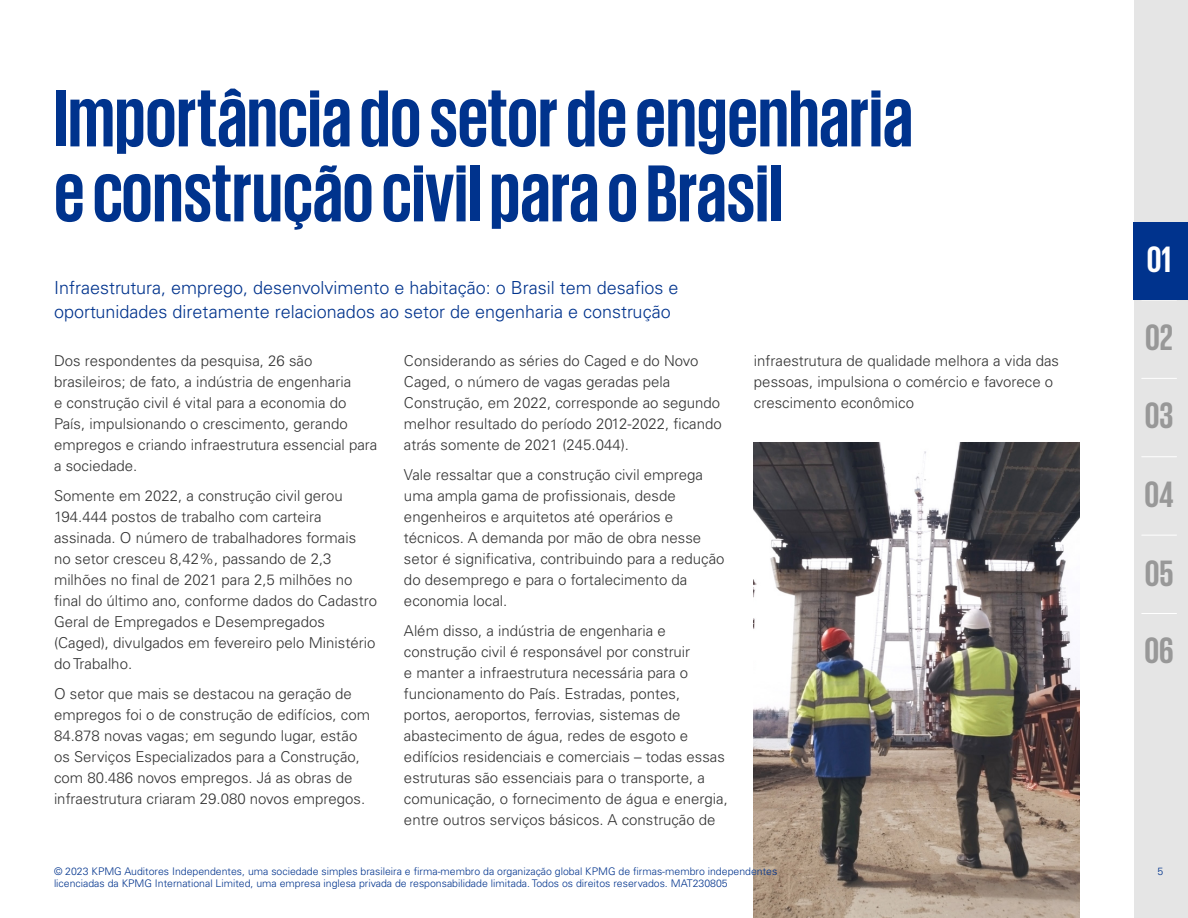
<style>
.page{position:relative;width:1188px;height:918px;background:#fff}
.page>*{position:absolute;margin:0;border:0;box-sizing:border-box;transform-origin:0 0}
.t1{font:700 82.5px/75px "KPMG";color:#00338d}
.t2{font:700 37.5px "KPMG";color:#989898}
.t3{font:700 37.5px "KPMG";color:#fff}
.t4{font:300 18px/24px "Univers LT Std";color:#00338d}
.t5{font:300 15px/21px "Univers LT Std";color:#333}
.t6{font:300 10.5px/12px "Univers LT Std";color:#00338d}
</style>
<div class="page">
<img style="left:754px;top:442px;width:326px;height:476px">
<div style="left:1134px;top:0;width:54px;height:918px;background:#e5e5e5"></div>
<hr style="left:1142px;top:300px;width:35px;height:1px;background:#fff">
<hr style="left:1142px;top:456px;width:35px;height:1px;background:#fff">
<hr style="left:1142px;top:613px;width:35px;height:1px;background:#fff">
<hr style="left:1142px;top:378px;width:35px;height:1px;background:#fff">
<hr style="left:1142px;top:535px;width:35px;height:1px;background:#fff">
<div style="left:1134px;top:222px;width:54px;height:78px;background:#00338d"></div>
<h1 class="t1" style="left:54px;top:78px;width:860px">Importância do setor de engenharia e construção civil para o Brasil</h1>
<p class="t4" style="left:54px;top:275px;width:626px">Infraestrutura, emprego, desenvolvimento e habitação: o Brasil tem desafios e oportunidades diretamente relacionados ao setor de engenharia e construção</p>
<p class="t5" style="left:54px;top:351px;width:325px">Dos respondentes da pesquisa, 26 são brasileiros; de fato, a indústria de engenharia<br>e construção civil é vital para a economia do País, impulsionando o crescimento, gerando empregos e criando infraestrutura essencial para a sociedade.</p>
<p class="t5" style="left:54px;top:485px;width:325px">Somente em 2022, a construção civil gerou 194.444 postos de trabalho com carteira assinada. O número de trabalhadores formais<br>no setor cresceu 8,42%, passando de 2,3 milhões no final de 2021 para 2,5 milhões no final do último ano, conforme dados do Cadastro Geral de Empregados e Desempregados (Caged), divulgados em fevereiro pelo Ministério do Trabalho.</p>
<p class="t5" style="left:54px;top:683px;width:318px">O setor que mais se destacou na geração de empregos foi o de construção de edifícios, com 84.878 novas vagas; em segundo lugar, estão os Serviços Especializados para a Construção, com 80.486 novos empregos. Já as obras de infraestrutura criaram 29.080 novos empregos.</p>
<p class="t5" style="left:404px;top:351px;width:319px">Considerando as séries do Caged e do Novo Caged, o número de vagas geradas pela Construção, em 2022, corresponde ao segundo melhor resultado do período 2012-2022, ficando atrás somente de 2021 (245.044).</p>
<p class="t5" style="left:404px;top:464px;width:322px">Vale ressaltar que a construção civil emprega uma ampla gama de profissionais, desde engenheiros e arquitetos até operários e técnicos. A demanda por mão de obra nesse setor é significativa, contribuindo para a redução do desemprego e para o fortalecimento da economia local.</p>
<p class="t5" style="left:404px;top:620px;width:325px">Além disso, a indústria de engenharia e construção civil é responsável por construir<br>e manter a infraestrutura necessária para o funcionamento do País. Estradas, pontes, portos, aeroportos, ferrovias, sistemas de abastecimento de água, redes de esgoto e edifícios residenciais e comerciais – todas essas estruturas são essenciais para o transporte, a comunicação, o fornecimento de água e energia, entre outros serviços básicos. A construção de</p>
<p class="t5" style="left:754px;top:351px;width:307px">infraestrutura de qualidade melhora a vida das pessoas, impulsiona o comércio e favorece o crescimento econômico</p>
<p class="t6" style="left:54px;top:865px;width:725px">© 2023 KPMG Auditores Independentes, uma sociedade simples brasileira e firma-membro da organização global KPMG de firmas-membro independentes licenciadas da KPMG International Limited, uma empresa inglesa privada de responsabilidade limitada. Todos os direitos reservados. MAT230805</p>
<h2 class="t3" style="left:1147px;top:240px;width:26px">01</h2>
<h2 class="t2" style="left:1145px;top:319px;width:29px">02</h2>
<h2 class="t2" style="left:1145px;top:396px;width:30px">03</h2>
<h2 class="t2" style="left:1144px;top:475px;width:31px">04</h2>
<h2 class="t2" style="left:1145px;top:555px;width:30px">05</h2>
<h2 class="t2" style="left:1145px;top:632px;width:31px">06</h2>
<p class="t6" style="left:1158px;top:865px;width:7px">5</p>
</div>
